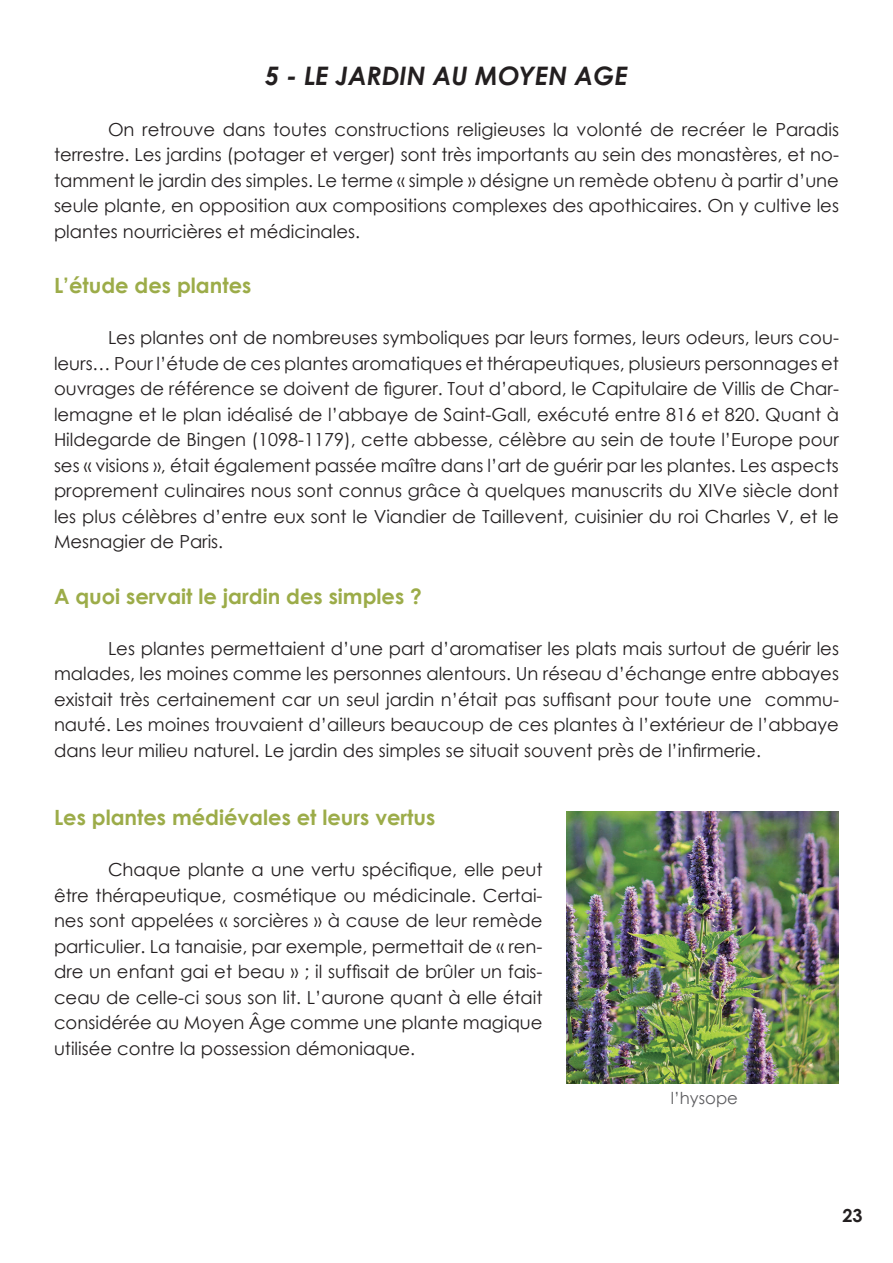
<style>
.page{position:relative;width:893px;height:1263px;background:#fff}
.page>*{position:absolute;margin:0;border:0;box-sizing:border-box;transform-origin:0 0}
.t1{font:italic 700 25.5px "Century Gothic";color:#231f20}
.t2{font:700 21px "Century Gothic";color:#9cac49}
.t3{font:18px/25.5px "Century Gothic";color:#231f20;text-align:justify}
.t4{font:700 18px "Century Gothic";color:#231f20}
.t5{font:16.5px "Century Gothic";color:#5d5d60}
</style>
<div class="page">
<img style="left:566px;top:811px;width:273px;height:273px">
<h1 class="t1" style="left:265px;top:56px;width:365px">5 - LE JARDIN AU MOYEN AGE</h1>
<p class="t3" style="left:54px;top:116px;width:786px;text-indent:54px">On retrouve dans toutes constructions religieuses la volonté de recréer le Paradis terrestre. Les jardins (potager et verger) sont très importants au sein des monastères, et no&shy;tamment le jardin des simples. Le terme « simple » désigne un remède obtenu à partir d’une seule plante, en opposition aux compositions complexes des apothicaires. On y cultive les plantes nourricières et médicinales.</p>
<p class="t2" style="left:54px;top:270px;width:199px">L’étude des plantes</p>
<p class="t3" style="left:54px;top:325px;width:786px;text-indent:54px">Les plantes ont de nombreuses symboliques par leurs formes, leurs odeurs, leurs cou&shy;leurs… Pour l’étude de ces plantes aromatiques et thérapeutiques, plusieurs personnages et ouvrages de référence se doivent de figurer. Tout d’abord, le Capitulaire de Villis de Char&shy;lemagne et le plan idéalisé de l’abbaye de Saint-Gall, exécuté entre 816 et 820. Quant à Hildegarde de Bingen (1098-1179), cette abbesse, célèbre au sein de toute l’Europe pour ses « visions », était également passée maître dans l’art de guérir par les plantes. Les aspects proprement culinaires nous sont connus grâce à quelques manuscrits du XIVe siècle dont les plus célèbres d’entre eux sont le Viandier de Taillevent, cuisinier du roi Charles V, et le Mesnagier de Paris.</p>
<p class="t2" style="left:54px;top:580px;width:369px">A quoi servait le jardin des simples ?</p>
<p class="t3" style="left:54px;top:635px;width:786px;text-indent:54px">Les plantes permettaient d’une part d’aromatiser les plats mais surtout de guérir les malades, les moines comme les personnes alentours. Un réseau d’échange entre abbayes existait très certainement car un seul jardin n’était pas suffisant pour toute une commu&shy;nauté. Les moines trouvaient d’ailleurs beaucoup de ces plantes à l’extérieur de l’abbaye dans leur milieu naturel. Le jardin des simples se situait souvent près de l’infirmerie.</p>
<p class="t2" style="left:54px;top:801px;width:383px">Les plantes médiévales et leurs vertus</p>
<p class="t3" style="left:54px;top:857px;width:490px;text-indent:54px">Chaque plante a une vertu spécifique, elle peut être thérapeutique, cosmétique ou médicinale. Certai&shy;nes sont appelées « sorcières » à cause de leur remède particulier. La tanaisie, par exemple, permettait de « ren&shy;dre un enfant gai et beau » ; il suffisait de brûler un fais&shy;ceau de celle-ci sous son lit. L’aurone quant à elle était considérée au Moyen Âge comme une plante magique utilisée contre la possession démoniaque.</p>
<p class="t5" style="left:671px;top:1087px;width:69px">l’hysope</p>
<p class="t4" style="left:842px;top:1202px;width:22px">23</p>
</div>
